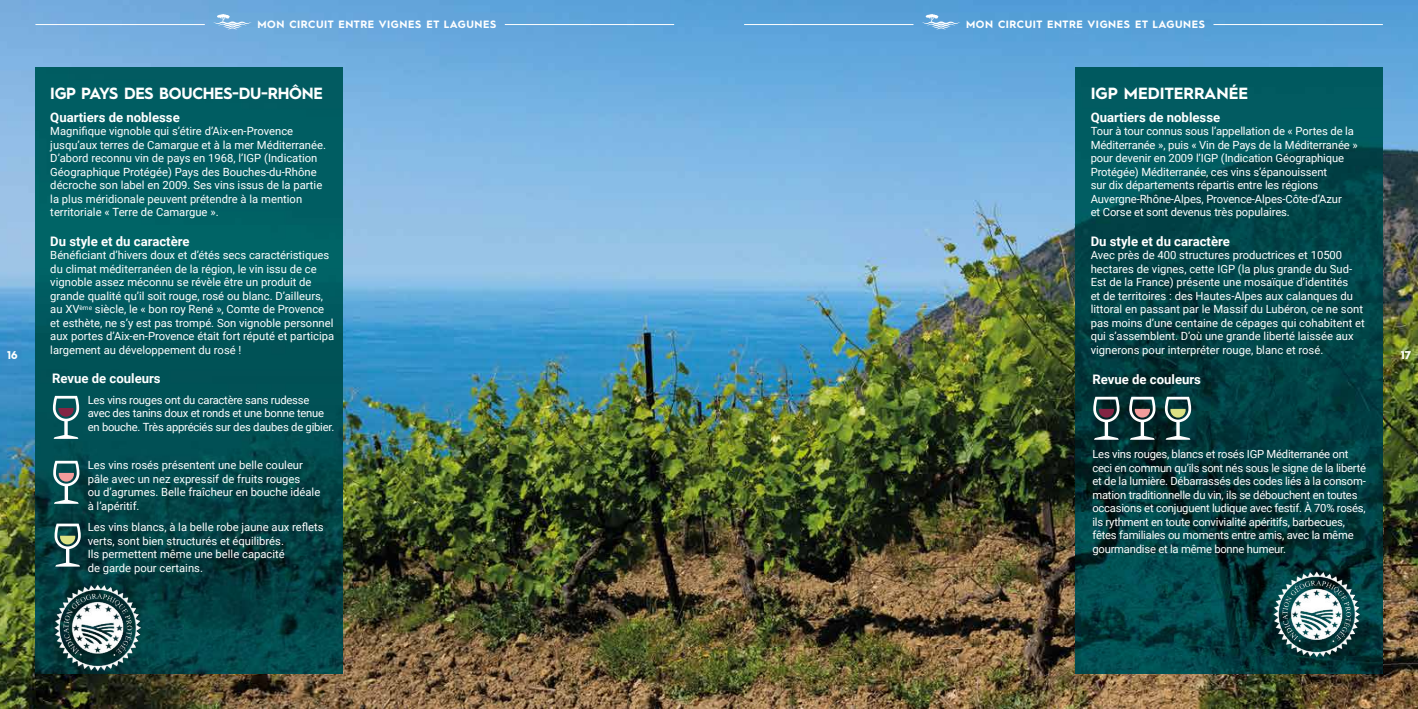
<style>
.page{position:relative;width:1418px;height:709px;background:#fff}
.page>*{position:absolute;margin:0;border:0;box-sizing:border-box;transform-origin:0 0}
.t1{font:700 16.25px "Hurme Geometric Sans 1";letter-spacing:-.02em;color:#fff}
.t2{font:700 16.25px "Hurme Geometric Sans 1";color:#fff}
.t3{font:700 13.12px "Roboto";color:#fff}
.t4{font:11.25px/13.5px "Roboto";color:#fff}
.t5{font:11.25px/13.5px "Roboto";letter-spacing:-.02em;color:#fff}
.t6{font:700 11.25px "Hurme Geometric Sans 1";color:#fff}
.t7{font:700 10.62px "Hurme Geometric Sans 1";letter-spacing:.05em;color:#fff}
</style>
<div class="page">
<img style="left:0;top:0;width:1417px;height:709px">
<hr style="left:744px;top:24px;width:169px;height:1px;background:#fff">
<svg style="left:921px;top:14px;width:39px;height:15px"></svg>
<hr style="left:1213px;top:24px;width:169px;height:1px;background:#fff">
<hr style="left:505px;top:24px;width:169px;height:1px;background:#fff">
<hr style="left:35px;top:24px;width:170px;height:1px;background:#fff">
<svg style="left:213px;top:14px;width:39px;height:15px"></svg>
<img style="left:1075px;top:67px;width:307px;height:606px">
<img style="left:35px;top:67px;width:307px;height:606px">
<svg style="left:1093px;top:397px;width:26px;height:43px"></svg>
<svg style="left:53px;top:396px;width:26px;height:43px"></svg>
<svg style="left:1129px;top:397px;width:26px;height:43px"></svg>
<svg style="left:53px;top:461px;width:26px;height:43px"></svg>
<svg style="left:1164px;top:397px;width:27px;height:43px"></svg>
<svg style="left:55px;top:523px;width:26px;height:43px"></svg>
<img style="left:49px;top:583px;width:98px;height:93px">
<img style="left:1267px;top:569px;width:98px;height:93px">
<p class="t6" style="left:7px;top:347px;width:12px">16</p>
<p class="t7" style="left:257px;top:17px;width:240px">MON CIRCUIT ENTRE VIGNES ET LAGUNES</p>
<p class="t7" style="left:966px;top:17px;width:240px">MON CIRCUIT ENTRE VIGNES ET LAGUNES</p>
<h1 class="t1" style="left:50px;top:82px;width:274px">IGP PAYS DES BOUCHES-DU-RHÔNE</h1>
<p class="t3" style="left:50px;top:108px;width:131px">Quartiers de noblesse</p>
<p class="t4" style="left:50px;top:124px;width:277px">Magnifique vignoble qui s’étire d’Aix-en-Provence jusqu’aux terres de Camargue et à la mer Méditerranée.<br>D’abord reconnu vin de pays en 1968, l’IGP (Indication Géographique Protégée) Pays des Bouches-du-Rhône décroche son label en 2009. Ses vins issus de la partie la plus méridionale peuvent prétendre à la mention territoriale « Terre de Camargue ».</p>
<p class="t3" style="left:50px;top:232px;width:141px">Du style et du caractère</p>
<p class="t4" style="left:50px;top:248px;width:285px">Bénéficiant d’hivers doux et d’étés secs caractéristiques du climat méditerranéen de la région, le vin issu de ce vignoble assez méconnu se révèle être un produit de grande qualité qu’il soit rouge, rosé ou blanc. D’ailleurs, au XV<sup>ème</sup> siècle, le « bon roy René », Comte de Provence et esthète, ne s’y est pas trompé. Son vignoble personnel aux portes d’Aix-en-Provence était fort réputé et participa largement au développement du rosé !</p>
<h1 class="t2" style="left:1090px;top:82px;width:159px">IGP MEDITERRANÉE</h1>
<p class="t3" style="left:1090px;top:108px;width:131px">Quartiers de noblesse</p>
<p class="t4" style="left:1090px;top:124px;width:268px">Tour à tour connus sous l’appellation de « Portes de la Méditerranée », puis « Vin de Pays de la Méditerranée » pour devenir en 2009 l’IGP (Indication Géographique Protégée) Méditerranée, ces vins s’épanouissent<br>sur dix départements répartis entre les régions Auvergne-Rhône-Alpes, Provence-Alpes-Côte-d’Azur<br>et Corse et sont devenus très populaires.</p>
<p class="t3" style="left:1090px;top:232px;width:141px">Du style et du caractère</p>
<p class="t4" style="left:1090px;top:248px;width:276px">Avec près de 400 structures productrices et 10500 hectares de vignes, cette IGP (la plus grande du Sud-Est de la France) présente une mosaïque d’identités<br>et de territoires : des Hautes-Alpes aux calanques du littoral en passant par le Massif du Lubéron, ce ne sont pas moins d’une centaine de cépages qui cohabitent et qui s’assemblent. D’où une grande liberté laissée aux vignerons pour interpréter rouge, blanc et rosé.</p>
<p class="t3" style="left:52px;top:369px;width:110px">Revue de couleurs</p>
<p class="t3" style="left:1092px;top:370px;width:110px">Revue de couleurs</p>
<p class="t5" style="left:88px;top:392px;width:248px">Les vins rouges ont du caractère sans rudesse avec des tanins doux et ronds et une bonne tenue en bouche. Très appréciés sur des daubes de gibier.</p>
<p class="t4" style="left:88px;top:458px;width:234px">Les vins rosés présentent une belle couleur pâle avec un nez expressif de fruits rouges<br>ou d’agrumes. Belle fraîcheur en bouche idéale à l’apéritif.</p>
<p class="t4" style="left:88px;top:520px;width:237px">Les vins blancs, à la belle robe jaune aux reflets verts, sont bien structurés et équilibrés.<br>Ils permettent même une belle capacité<br>de garde pour certains.</p>
<p class="t5" style="left:1092px;top:447px;width:275px">Les vins rouges, blancs et rosés IGP Méditerranée ont ceci en commun qu’ils sont nés sous le signe de la liberté et de la lumière. Débarrassés des codes liés à la consom&shy;mation traditionnelle du vin, ils se débouchent en toutes occasions et conjuguent ludique avec festif. À 70% rosés, ils rythment en toute convivialité apéritifs, barbecues, fêtes familiales ou moments entre amis, avec la même gourmandise et la même bonne humeur.</p>
<p class="t6" style="left:1400px;top:347px;width:12px">17</p>
</div>
